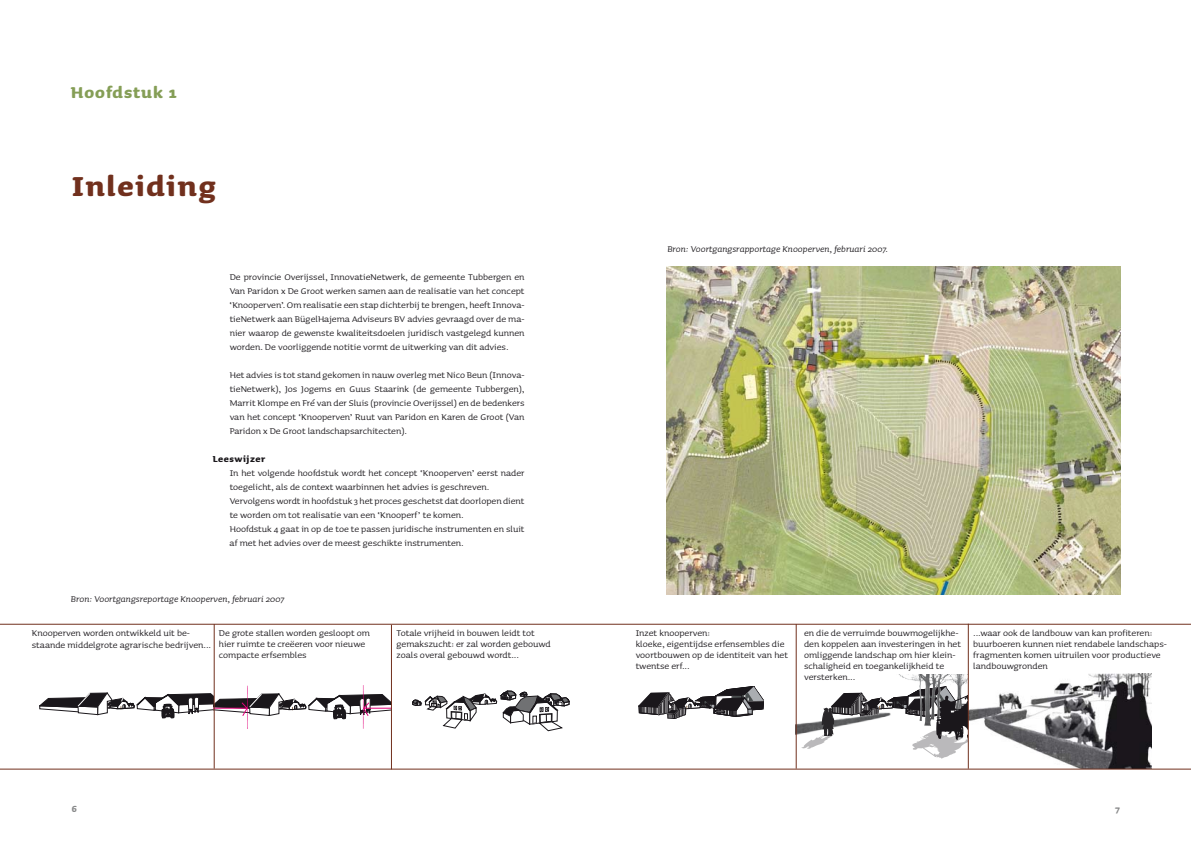
<style>
.page{position:relative;width:1191px;height:842px;background:#fff}
.page>*{position:absolute;margin:0;border:0;box-sizing:border-box;transform-origin:0 0}
.t1{font:700 35px "Sauna";letter-spacing:.05em;color:#71301d}
.t2{font:700 20px "Sauna";letter-spacing:.05em;color:#859e56}
.t3{font:11px/11px "Sauna";color:#1a171b}
.t4{font:italic 11px "Sauna";color:#1a171b}
.t5{font:700 11px "Sauna";letter-spacing:.05em;color:#1a171b}
</style>
<div class="page">
<svg style="left:638px;top:686px;width:126px;height:33px"></svg>
<img style="left:796px;top:702px;width:5px;height:35px">
<img style="left:946px;top:673px;width:205px;height:96px">
<img style="left:865px;top:675px;width:68px;height:94px">
<img style="left:933px;top:675px;width:34px;height:94px">
<svg style="left:801px;top:687px;width:166px;height:71px"></svg>
<hr style="left:795px;top:624px;width:1px;height:145px;background:#71301d">
<hr style="left:967px;top:624px;width:1px;height:145px;background:#71301d">
<img style="left:666px;top:266px;width:454px;height:328px">
<svg style="left:412px;top:691px;width:157px;height:40px"></svg>
<svg style="left:40px;top:686px;width:351px;height:43px"></svg>
<hr style="left:0;top:769px;width:1191px;height:1px;background:#71301d">
<hr style="left:0;top:624px;width:1191px;height:1px;background:#71301d">
<hr style="left:214px;top:624px;width:1px;height:145px;background:#71301d">
<hr style="left:391px;top:625px;width:1px;height:144px;background:#71301d">
<h2 class="t2" style="left:71px;top:82px;width:101px">Hoofdstuk 1</h2>
<h1 class="t1" style="left:72px;top:168px;width:145px">Inleiding</h1>
<p class="t3" style="left:230px;top:270px;width:296px;line-height:14px;text-align:justify">De provincie Overijssel, InnovatieNetwerk, de gemeente Tubbergen en Van Paridon x De Groot werken samen aan de realisatie van het concept ‘Knooperven’. Om realisatie een stap dichterbij te brengen, heeft Innova&shy;tieNetwerk aan BügelHajema Adviseurs BV advies gevraagd over de ma&shy;nier waarop de gewenste kwaliteitsdoelen juridisch vastgelegd kunnen worden. De voorliggende notitie vormt de uitwerking van dit advies.</p>
<p class="t3" style="left:230px;top:368px;width:296px;line-height:14px;text-align:justify">Het advies is tot stand gekomen in nauw overleg met Nico Beun (Innova&shy;tieNetwerk), Jos Jogems en Guus Staarink (de gemeente Tubbergen), Marrit Klompe en Fré van der Sluis (provincie Overijssel) en de bedenkers van het concept ‘Knooperven’ Ruut van Paridon en Karen de Groot (Van Paridon x De Groot landschapsarchitecten).</p>
<p class="t5" style="left:213px;top:453px;width:54px">Leeswijzer</p>
<p class="t3" style="left:230px;top:466px;width:296px;line-height:14px">In het volgende hoofdstuk wordt het concept ‘Knooperven’ eerst nader toegelicht, als de context waarbinnen het advies is geschreven.<br>Vervolgenswordtin hoofdstuk 3 het proces geschetst dat doorlopen dient te worden om tot realisatie van een ‘Knooperf’ te komen.<br>Hoofdstuk 4 gaat in op de toe te passen juridische instrumenten en sluit af met het advies over de meest geschikte instrumenten.</p>
<p class="t4" style="left:71px;top:593px;width:215px">Bron: Voortgangsreportage Knooperven, februari 2007</p>
<p class="t3" style="left:32px;top:627px;width:181px;line-height:12px">Knooperven worden ontwikkeld uit be&shy;staande middelgrote agrarische bedrijven...</p>
<p class="t3" style="left:219px;top:627px;width:153px">De grote stallen worden gesloopt om hier ruimte te creëeren voor nieuwe compacte erfsembles</p>
<p class="t3" style="left:396px;top:627px;width:156px">Totale vrijheid in bouwen leidt tot gemakszucht: er zal worden gebouwd zoals overal gebouwd wordt...</p>
<p class="t4" style="left:667px;top:243px;width:222px">Bron: Voortgangsrapportage Knooperven, februari 2007.</p>
<p class="t3" style="left:635px;top:627px;width:154px">Inzet knooperven:<br>kloeke, eigentijdse erfensembles die voortbouwen op de identiteit van het twentse erf...</p>
<p class="t3" style="left:804px;top:627px;width:158px">en die de verruimde bouwmogelijkhe&shy;den koppelen aan investeringen in het omliggende landschap om hier klein&shy;schaligheid en toegankelijkheid te versterken...</p>
<p class="t3" style="left:973px;top:627px;width:195px">...waar ook de landbouw van kan profiteren: buurboeren kunnen niet rendabele landschaps&shy;fragmenten komen uitruilen voor productieve landbouwgronden</p>
</div>
